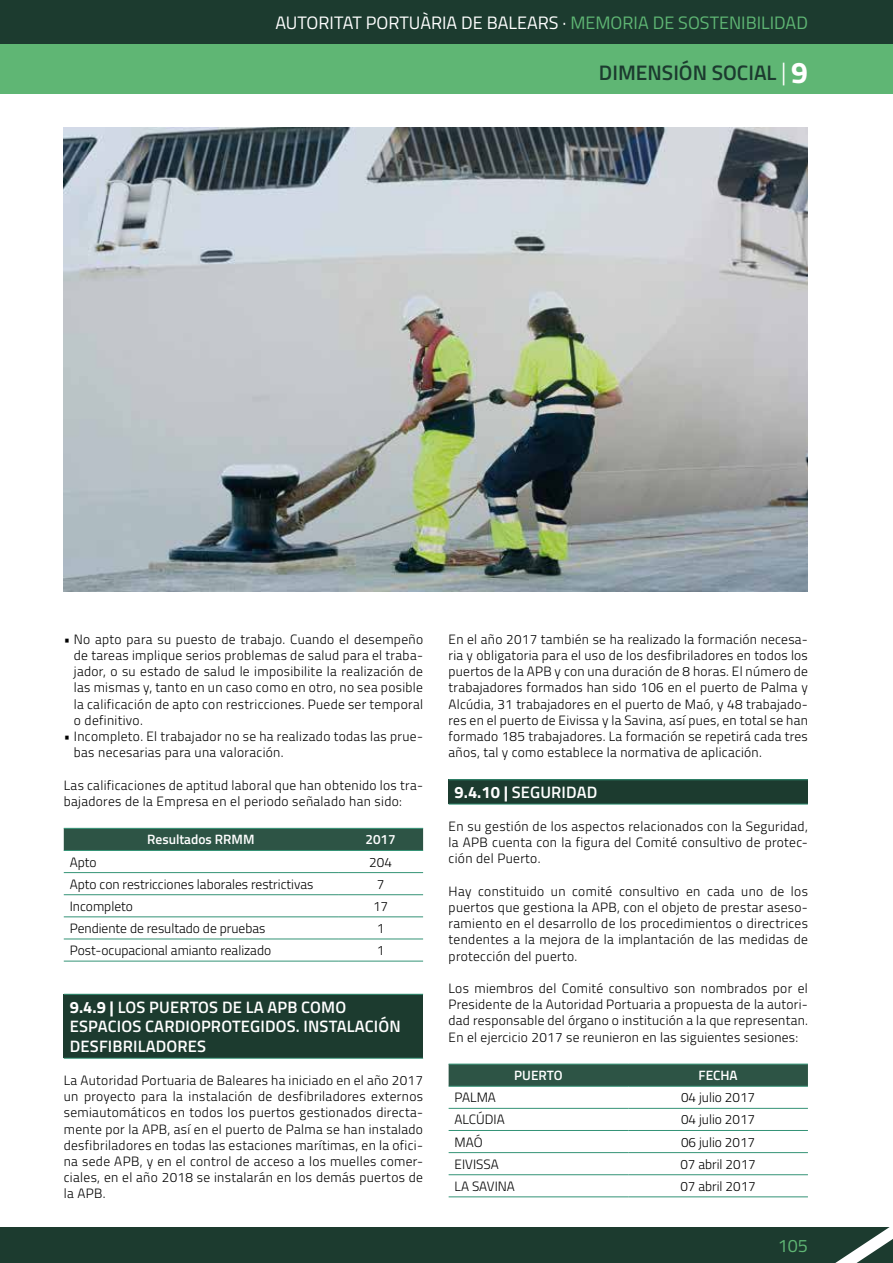
<style>
.page{position:relative;width:893px;height:1263px;background:#fff}
.page>*{position:absolute;margin:0;border:0;box-sizing:border-box;transform-origin:0 0}
.t1{font:600 21px "Titillium";color:#1c3b2f}
.t2{font:18px "Titillium";color:#fff}
.t3{font:18px "Titillium";color:#5fb674}
.t4{font:600 16.5px/19.8px "Titillium";letter-spacing:.01em;color:#fff}
.t5{font:300 13.5px/16.2px "Titillium";letter-spacing:.025em;color:#000;text-align:justify}
.t6{font:300 13.5px "Titillium";color:#000}
.t7{font:600 13.5px "Titillium";color:#fff}
.s1{color:#5fb674}
.s2{font-weight:300;font-size:24px;color:#fff}
.s3{font-weight:700;font-size:30px;color:#fff}
.s4{font-weight:700}
</style>
<div class="page">
<div style="left:0;top:0;width:893px;height:94px;background:#5fb674"></div>
<div style="left:0;top:0;width:893px;height:44px;background:#1c3b2f"></div>
<div style="left:0;top:1227px;width:893px;height:36px;background:#1c3b2f"></div>
<svg style="left:835px;top:1227px;width:58px;height:36px"></svg>
<div style="left:64px;top:829px;width:359px;height:21px;background:#2d5445"></div>
<hr style="left:64px;top:872px;width:274px;height:1px;background:#349376">
<hr style="left:338px;top:872px;width:85px;height:1px;background:#349376">
<hr style="left:64px;top:894px;width:274px;height:1px;background:#349376">
<hr style="left:338px;top:894px;width:85px;height:1px;background:#349376">
<hr style="left:64px;top:916px;width:274px;height:1px;background:#349376">
<hr style="left:338px;top:916px;width:85px;height:1px;background:#349376">
<hr style="left:64px;top:938px;width:274px;height:1px;background:#349376">
<hr style="left:338px;top:938px;width:85px;height:1px;background:#349376">
<hr style="left:64px;top:961px;width:274px;height:1px;background:#349376">
<hr style="left:338px;top:961px;width:85px;height:1px;background:#349376">
<hr style="left:64px;top:828px;width:274px;height:1px;background:#349376">
<hr style="left:338px;top:828px;width:85px;height:1px;background:#349376">
<hr style="left:64px;top:850px;width:274px;height:1px;background:#349376">
<hr style="left:338px;top:850px;width:85px;height:1px;background:#349376">
<div style="left:64px;top:994px;width:359px;height:64px;background:#1c3b2f"></div>
<hr style="left:64px;top:994px;width:359px;height:1px;background:#349376">
<hr style="left:64px;top:1058px;width:359px;height:1px;background:#349376">
<img style="left:64px;top:128px;width:744px;height:464px">
<div style="left:449px;top:780px;width:359px;height:24px;background:#1c3b2f"></div>
<hr style="left:449px;top:779px;width:359px;height:1px;background:#349376">
<hr style="left:449px;top:804px;width:359px;height:1px;background:#349376">
<div style="left:449px;top:1065px;width:359px;height:21px;background:#2d5445"></div>
<hr style="left:449px;top:1108px;width:179px;height:1px;background:#349376">
<hr style="left:628px;top:1108px;width:180px;height:1px;background:#349376">
<hr style="left:449px;top:1130px;width:179px;height:1px;background:#349376">
<hr style="left:628px;top:1130px;width:180px;height:1px;background:#349376">
<hr style="left:449px;top:1152px;width:179px;height:1px;background:#349376">
<hr style="left:628px;top:1152px;width:180px;height:1px;background:#349376">
<hr style="left:449px;top:1174px;width:179px;height:1px;background:#349376">
<hr style="left:628px;top:1174px;width:180px;height:1px;background:#349376">
<hr style="left:449px;top:1196px;width:179px;height:1px;background:#349376">
<hr style="left:628px;top:1196px;width:180px;height:1px;background:#349376">
<hr style="left:449px;top:1064px;width:179px;height:1px;background:#349376">
<hr style="left:628px;top:1064px;width:180px;height:1px;background:#349376">
<hr style="left:449px;top:1086px;width:179px;height:1px;background:#349376">
<hr style="left:628px;top:1086px;width:180px;height:1px;background:#349376">
<h2 class="t2" style="left:275px;top:9px;width:534px">AUTORITAT PORTUÀRIA DE BALEARS · <span class="s1">MEMORIA DE SOSTENIBILIDAD</span></h2>
<h1 class="t1" style="left:599px;top:57px;width:210px">DIMENSIÓN SOCIAL <span class="s2">|</span> <span class="s3">9</span></h1>
<p class="t5" style="left:74px;top:630px;width:351px;text-indent:-10px">• No apto para su puesto de trabajo. Cuando el desempeño de tareas implique serios problemas de salud para el traba&shy;jador, o su estado de salud le imposibilite la realización de las mismas y, tanto en un caso como en otro, no sea posible la calificación de apto con restricciones. Puede ser temporal o definitivo.</p>
<p class="t5" style="left:74px;top:727px;width:351px;text-indent:-10px">• Incompleto. El trabajador no se ha realizado todas las prue&shy;bas necesarias para una valoración.</p>
<p class="t5" style="left:64px;top:776px;width:361px">Las calificaciones de aptitud laboral que han obtenido los tra&shy;bajadores de la Empresa en el periodo señalado han sido:</p>
<p class="t7" style="left:147px;top:830px;width:109px">Resultados RRMM</p>
<p class="t7" style="left:365px;top:830px;width:32px">2017</p>
<p class="t5" style="left:70px;top:853px;width:28px">Apto</p>
<p class="t5" style="left:369px;top:853px;width:24px">204</p>
<p class="t6" style="left:70px;top:874px;width:245px">Apto con restricciones laborales restrictivas</p>
<p class="t5" style="left:377px;top:875px;width:9px">7</p>
<p class="t6" style="left:70px;top:896px;width:65px">Incompleto</p>
<p class="t5" style="left:373px;top:897px;width:17px">17</p>
<p class="t6" style="left:70px;top:918px;width:197px">Pendiente de resultado de pruebas</p>
<p class="t5" style="left:377px;top:919px;width:9px">1</p>
<p class="t6" style="left:70px;top:940px;width:203px">Post-ocupacional amianto realizado</p>
<p class="t5" style="left:377px;top:942px;width:9px">1</p>
<p class="t4" style="left:70px;top:996px;width:333px"><span class="s4">9.4.9 |</span> LOS PUERTOS DE LA APB COMO<br>ESPACIOS CARDIOPROTEGIDOS. INSTALACIÓN<br>DESFIBRILADORES</p>
<p class="t5" style="left:64px;top:1071px;width:361px">La Autoridad Portuaria de Baleares ha iniciado en el año 2017 un proyecto para la instalación de desfibriladores externos semiautomáticos en todos los puertos gestionados directa&shy;mente por la APB, así en el puerto de Palma se han instalado desfibriladores en todas las estaciones marítimas, en la ofici&shy;na sede APB, y en el control de acceso a los muelles comer&shy;ciales, en el año 2018 se instalarán en los demás puertos de la APB.</p>
<p class="t5" style="left:449px;top:630px;width:361px">En el año 2017 también se ha realizado la formación necesa&shy;ria y obligatoria para el uso de los desfibriladores en todos los puertos de la APB y con una duración de 8 horas. El número de trabajadores formados han sido 106 en el puerto de Palma y Alcúdia, 31 trabajadores en el puerto de Maó, y 48 trabajado&shy;res en el puerto de Eivissa y la Savina, así pues, en total se han formado 185 trabajadores. La formación se repetirá cada tres años, tal y como establece la normativa de aplicación.</p>
<p class="t4" style="left:455px;top:782px;width:144px"><span class="s4">9.4.10 |</span> SEGURIDAD</p>
<p class="t5" style="left:449px;top:817px;width:361px">En su gestión de los aspectos relacionados con la Seguridad, la APB cuenta con la figura del Comité consultivo de protec&shy;ción del Puerto.</p>
<p class="t5" style="left:449px;top:882px;width:361px">Hay constituido un comité consultivo en cada uno de los puertos que gestiona la APB, con el objeto de prestar aseso&shy;ramiento en el desarrollo de los procedimientos o directrices tendentes a la mejora de la implantación de las medidas de protección del puerto.</p>
<p class="t5" style="left:449px;top:979px;width:361px">Los miembros del Comité consultivo son nombrados por el Presidente de la Autoridad Portuaria a propuesta de la autori&shy;dad responsable del órgano o institución a la que representan.<br>En el ejercicio 2017 se reunieron en las siguientes sesiones:</p>
<p class="t7" style="left:514px;top:1065px;width:50px">PUERTO</p>
<p class="t7" style="left:699px;top:1065px;width:41px">FECHA</p>
<p class="t5" style="left:455px;top:1089px;width:43px">PALMA</p>
<p class="t6" style="left:681px;top:1088px;width:76px">04 julio 2017</p>
<p class="t6" style="left:455px;top:1110px;width:52px">ALCÚDIA</p>
<p class="t6" style="left:681px;top:1110px;width:76px">04 julio 2017</p>
<p class="t5" style="left:455px;top:1133px;width:30px">MAÓ</p>
<p class="t6" style="left:681px;top:1132px;width:76px">06 julio 2017</p>
<p class="t6" style="left:455px;top:1154px;width:46px">EIVISSA</p>
<p class="t6" style="left:680px;top:1154px;width:77px">07 abril 2017</p>
<p class="t6" style="left:455px;top:1176px;width:62px">LA SAVINA</p>
<p class="t6" style="left:680px;top:1176px;width:77px">07 abril 2017</p>
<h2 class="t3" style="left:778px;top:1232px;width:32px">105</h2>
</div>
